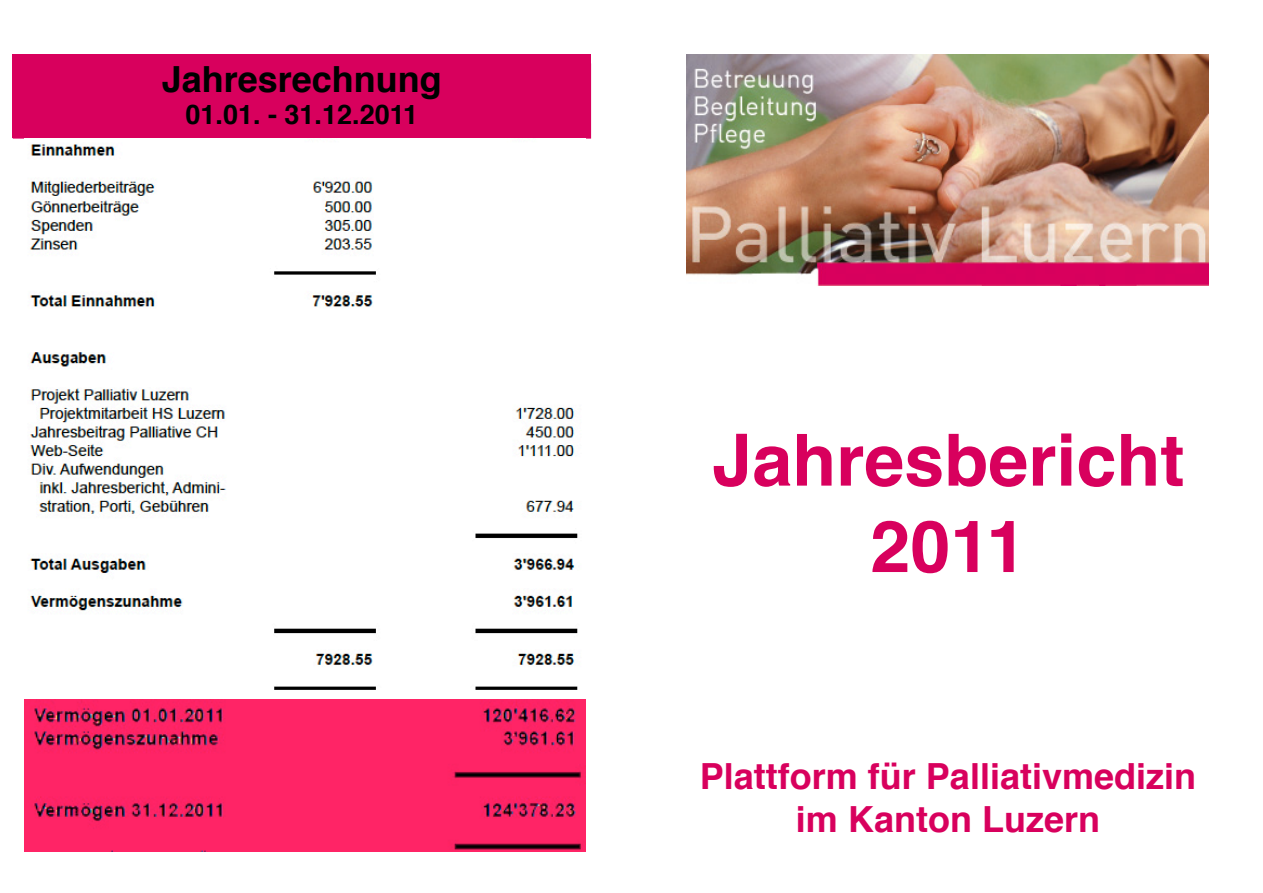
<style>
.page{position:relative;width:1263px;height:893px;background:#fff}
.page>*{position:absolute;margin:0;border:0;box-sizing:border-box;transform-origin:0 0}
.t1{font:700 72px/86.4px "Helvetica";color:#d8005d;text-align:center}
.t2{font:700 36px/43.2px "Helvetica";color:#d8005d;text-align:center}
.t3{font:700 36px "Helvetica";color:#000}
.t4{font:700 27px "Helvetica";color:#000}
</style>
<div class="page">
<img style="left:686px;top:54px;width:523px;height:232px">
<div style="left:13px;top:54px;width:578px;height:83px;background:#d8005d"></div>
<div style="left:13px;top:63px;width:578px;height:76px;border:2px solid #d8005d"></div>
<img style="left:30px;top:144px;width:548px;height:545px">
<img style="left:24px;top:699px;width:562px;height:152px">
<p class="t3" style="left:162px;top:50px;width:282px">Jahresrechnung</p>
<p class="t4" style="left:186px;top:93px;width:234px">01.01. - 31.12.2011</p>
<p class="t1" style="left:712px;top:418px;width:474px">Jahresbericht<br>2011</p>
<p class="t2" style="left:700px;top:755px;width:498px">Plattform für Palliativmedizin im Kanton Luzern</p>
</div>
